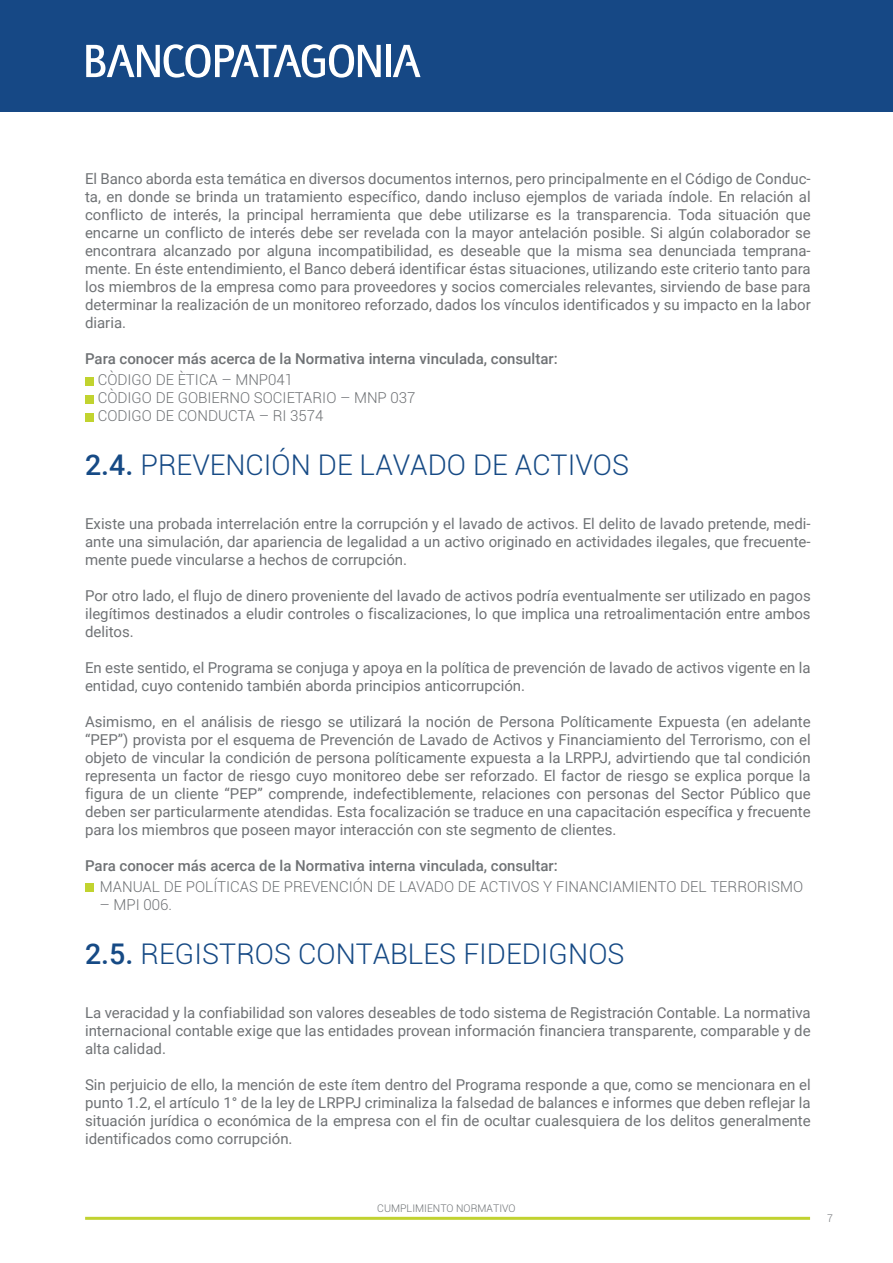
<style>
.page{position:relative;width:893px;height:1263px;background:#fff}
.page>*{position:absolute;margin:0;border:0;box-sizing:border-box;transform-origin:0 0}
.t1{font:300 28.5px "Roboto";color:#164a85}
.t2{font:15px/18px "Roboto";color:#6f7275;text-align:justify}
.t3{font:300 15px/18px "Roboto";color:#6f7275}
.t4{font:500 15px "Roboto";color:#6f7275}
.t5{font:300 10.5px "Roboto";color:#6e7275}
.t6{font:300 10.5px "Roboto";color:#6f7275}
.s1{font-weight:500}
</style>
<div class="page">
<hr style="left:85px;top:1217px;width:725px;height:3px;background:#c1d230">
<div style="left:1px;top:0;width:892px;height:112px;background:#164885"></div>
<hr style="left:386px;top:45px;width:4px;height:32px;background:#fff">
<svg style="left:393px;top:45px;width:28px;height:32px"></svg>
<svg style="left:86px;top:44px;width:295px;height:34px"></svg>
<div style="left:85px;top:378px;width:8px;height:8px;background:#c1d32f"></div>
<div style="left:85px;top:396px;width:8px;height:8px;background:#c1d32f"></div>
<div style="left:85px;top:414px;width:8px;height:8px;background:#c1d32f"></div>
<div style="left:85px;top:883px;width:8px;height:8px;background:#c1d32f"></div>
<p class="t2" style="left:85px;top:169px;width:727px">El Banco aborda esta temática en diversos documentos internos, pero principalmente en el Código de Conduc&shy;ta, en donde se brinda un tratamiento específico, dando incluso ejemplos de variada índole. En relación al conflicto de interés, la principal herramienta que debe utilizarse es la transparencia. Toda situación que encarne un conflicto de interés debe ser revelada con la mayor antelación posible. Si algún colaborador se encontrara alcanzado por alguna incompatibilidad, es deseable que la misma sea denunciada temprana&shy;mente. En éste entendimiento, el Banco deberá identificar éstas situaciones, utilizando este criterio tanto para los miembros de la empresa como para proveedores y socios comerciales relevantes, sirviendo de base para determinar la realización de un monitoreo reforzado, dados los vínculos identificados y su impacto en la labor diaria.</p>
<p class="t4" style="left:85px;top:348px;width:474px">Para conocer más acerca de la Normativa interna vinculada, consultar:</p>
<p class="t3" style="left:98px;top:370px;width:319px">CÒDIGO DE ÈTICA – MNP041<br>CÒDIGO DE GOBIERNO SOCIETARIO – MNP 037<br>CODIGO DE CONDUCTA – RI 3574</p>
<h1 class="t1" style="left:85px;top:445px;width:546px"><span class="s1">2.4.</span> PREVENCIÓN DE LAVADO DE ACTIVOS</h1>
<p class="t2" style="left:85px;top:514px;width:727px">Existe una probada interrelación entre la corrupción y el lavado de activos. El delito de lavado pretende, medi&shy;ante una simulación, dar apariencia de legalidad a un activo originado en actividades ilegales, que frecuente&shy;mente puede vincularse a hechos de corrupción.</p>
<p class="t2" style="left:85px;top:586px;width:727px">Por otro lado, el flujo de dinero proveniente del lavado de activos podría eventualmente ser utilizado en pagos ilegítimos destinados a eludir controles o fiscalizaciones, lo que implica una retroalimentación entre ambos delitos.</p>
<p class="t2" style="left:85px;top:658px;width:727px">En este sentido, el Programa se conjuga y apoya en la política de prevención de lavado de activos vigente en la entidad, cuyo contenido también aborda principios anticorrupción.</p>
<p class="t2" style="left:85px;top:712px;width:727px">Asimismo, en el análisis de riesgo se utilizará la noción de Persona Políticamente Expuesta (en adelante “PEP”) provista por el esquema de Prevención de Lavado de Activos y Financiamiento del Terrorismo, con el objeto de vincular la condición de persona políticamente expuesta a la LRPPJ, advirtiendo que tal condición representa un factor de riesgo cuyo monitoreo debe ser reforzado. El factor de riesgo se explica porque la figura de un cliente “PEP” comprende, indefectiblemente, relaciones con personas del Sector Público que deben ser particularmente atendidas. Esta focalización se traduce en una capacitación específica y frecuente para los miembros que poseen mayor interacción con ste segmento de clientes.</p>
<p class="t4" style="left:85px;top:855px;width:474px">Para conocer más acerca de la Normativa interna vinculada, consultar:</p>
<p class="t3" style="left:100px;top:877px;width:705px">MANUAL DE POLÍTICAS DE PREVENCIÓN DE LAVADO DE ACTIVOS Y FINANCIAMIENTO DEL TERRORISMO</p>
<p class="t3" style="left:100px;top:895px;width:74px">– MPI 006.</p>
<h1 class="t1" style="left:85px;top:934px;width:541px"><span class="s1">2.5.</span> REGISTROS CONTABLES FIDEDIGNOS</h1>
<p class="t2" style="left:85px;top:1003px;width:727px">La veracidad y la confiabilidad son valores deseables de todo sistema de Registración Contable. La normativa internacional contable exige que las entidades provean información financiera transparente, comparable y de alta calidad.</p>
<p class="t2" style="left:85px;top:1075px;width:727px">Sin perjuicio de ello, la mención de este ítem dentro del Programa responde a que, como se mencionara en el punto 1.2, el artículo 1° de la ley de LRPPJ criminaliza la falsedad de balances e informes que deben reflejar la situación jurídica o económica de la empresa con el fin de ocultar cualesquiera de los delitos generalmente identificados como corrupción.</p>
<p class="t5" style="left:377px;top:1201px;width:140px">CUMPLIMIENTO NORMATIVO</p>
<p class="t6" style="left:827px;top:1211px;width:7px">7</p>
</div>
